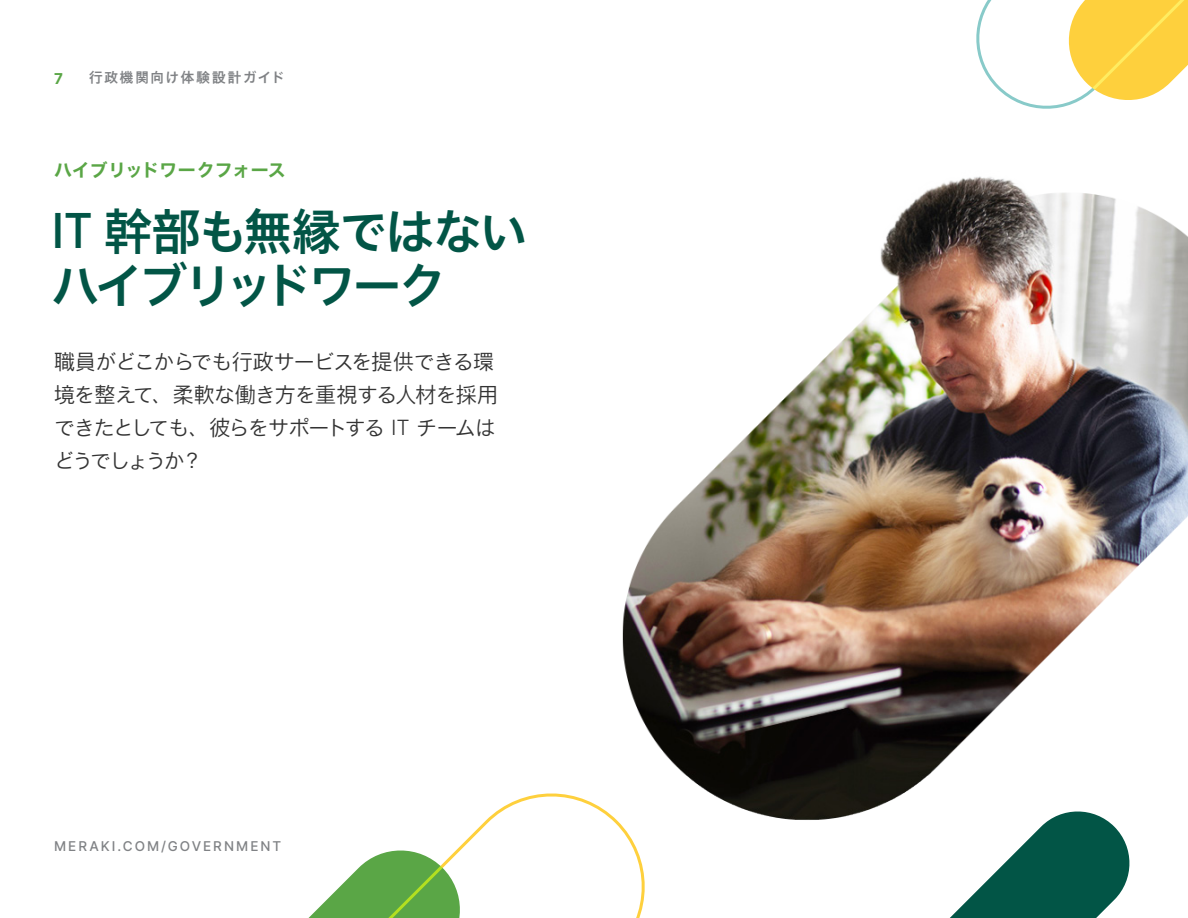
<style>
.page{position:relative;width:1188px;height:918px;background:#fff}
.page>*{position:absolute;margin:0;border:0;box-sizing:border-box;transform-origin:0 0}
._2_-_Heading{font:48px/54px "Cisco Sans JPN Medium";letter-spacing:-.05em;color:#025546}
.P1{font:21px/33px "Cisco Sans JPN Light";letter-spacing:-.055em;color:#333}
._5_-_Heading{font:18px "Cisco Sans JPN Bold";letter-spacing:-.005em;color:#5aa646}
.t1{font:700 15px "Inter";color:#5aa646}
.t2{font:500 13.5px "Inter";letter-spacing:.15em;color:#808285}
.t3{font:13.5px "Cisco Sans JPN Medium";letter-spacing:.13em;color:#808285}
.s1{font-family:"Sharp Sans";font-weight:600}
.s2{font-family:"Inter";font-weight:300}
</style>
<div class="page">
<img style="left:622px;top:176px;width:566px;height:644px">
<svg style="left:308px;top:786px;width:348px;height:132px"></svg>
<svg style="left:880px;top:806px;width:254px;height:112px"></svg>
<svg style="left:976px;top:0;width:212px;height:109px"></svg>
<p class="t1" style="left:54px;top:68px;width:10px">7</p>
<p class="t3" style="left:89px;top:69px;width:197px">行政機関向け体験設計ガイド</p>
<p class="_5_-_Heading" style="left:54px;top:158px;width:233px">ハイブリッドワークフォース</p>
<p class="_2_-_Heading" style="left:51px;top:206px;width:478px"><span class="s1">IT</span> 幹部も無縁ではないハイブリッドワーク</p>
<p class="P1" style="left:54px;top:346px;width:446px">職員がどこからでも行政サービスを提供できる環境を整えて、柔軟な働き方を重視する人材を採用できたとしても、彼らをサポートする <span class="s2">IT</span> チームはどうでしょうか？</p>
<p class="t2" style="left:54px;top:836px;width:229px">MERAKI.COM/GOVERNMENT</p>
</div>
